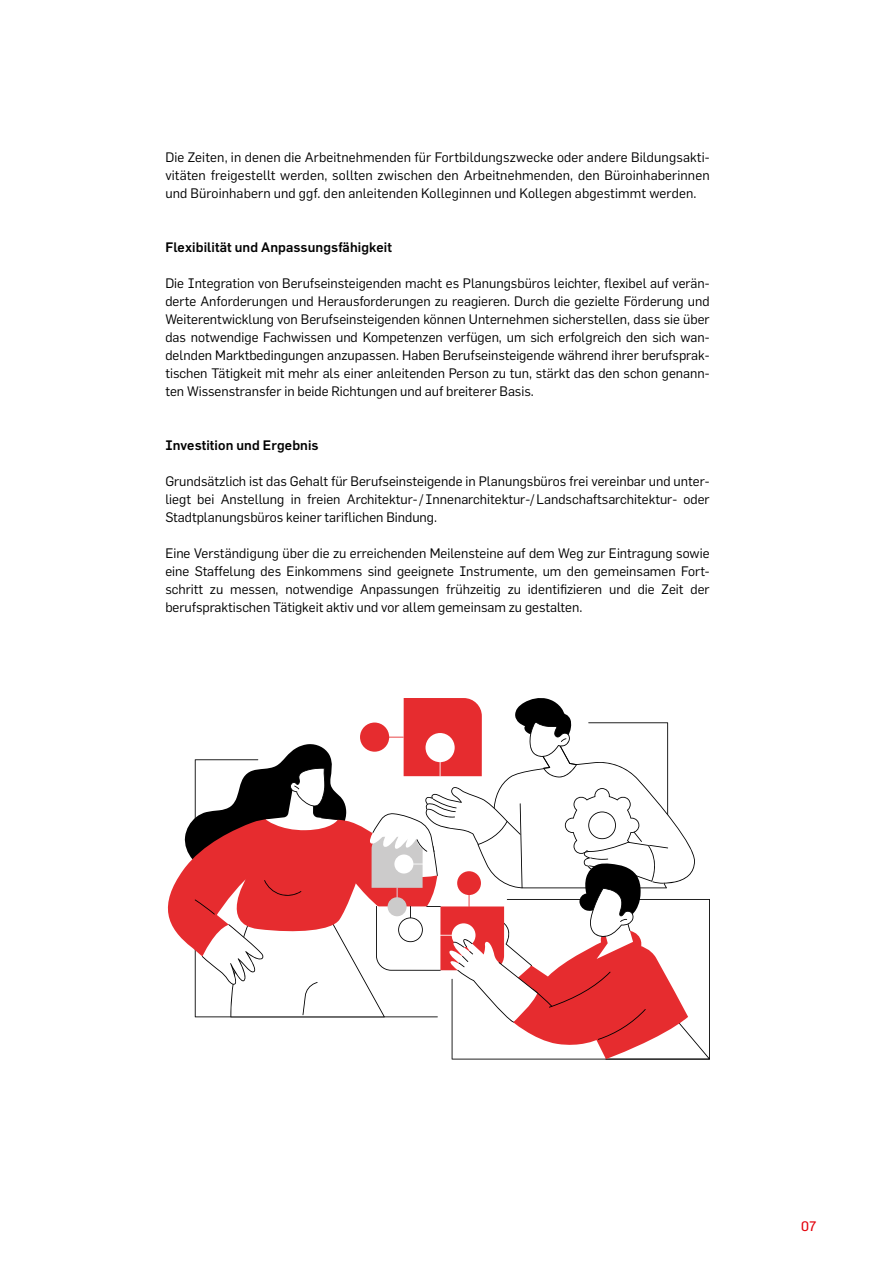
<style>
.page{position:relative;width:893px;height:1263px;background:#fff}
.page>*{position:absolute;margin:0;border:0;box-sizing:border-box;transform-origin:0 0}
.t1{font:13.5px/18px "Flama";color:#000;text-align:justify}
.t2{font:500 13.5px "Flama";letter-spacing:.01em;color:#000}
.t3{font:13.5px "Flama Basic";color:#e3000b}
</style>
<div class="page">
<svg style="left:167px;top:698px;width:543px;height:361px"></svg>
<p class="t1" style="left:165px;top:148px;width:546px">Die Zeiten, in denen die Arbeitnehmenden für Fortbildungszwecke oder andere Bildungsakti&shy;vitäten freigestellt werden, sollten zwischen den Arbeitnehmenden, den Büroinhaberinnen und Büroinhabern und ggf. den anleitenden Kolleginnen und Kollegen abgestimmt werden.</p>
<p class="t2" style="left:165px;top:237px;width:228px">Flexibilität und Anpassungsfähigkeit</p>
<p class="t1" style="left:165px;top:274px;width:546px">Die Integration von Berufseinsteigenden macht es Planungsbüros leichter, flexibel auf verän&shy;derte Anforderungen und Herausforderungen zu reagieren. Durch die gezielte Förderung und Weiterentwicklung von Berufseinsteigenden können Unternehmen sicherstellen, dass sie über das notwendige Fachwissen und Kompetenzen verfügen, um sich erfolgreich den sich wan&shy;delnden Marktbedingungen anzupassen. Haben Berufseinsteigende während ihrer berufsprak&shy;tischen Tätigkeit mit mehr als einer anleitenden Person zu tun, stärkt das den schon genann&shy;ten Wissenstransfer in beide Richtungen und auf breiterer Basis.</p>
<p class="t2" style="left:165px;top:435px;width:155px">Investition und Ergebnis</p>
<p class="t1" style="left:165px;top:471px;width:546px">Grundsätzlich ist das Gehalt für Berufseinsteigende in Planungsbüros frei vereinbar und unter&shy;liegt bei Anstellung in freien Architektur-/Innenarchitektur-/Landschaftsarchitektur- oder Stadtplanungsbüros keiner tariflichen Bindung.</p>
<p class="t1" style="left:165px;top:543px;width:546px">Eine Verständigung über die zu erreichenden Meilensteine auf dem Weg zur Eintragung sowie eine Staffelung des Einkommens sind geeignete Instrumente, um den gemeinsamen Fort&shy;schritt zu messen, notwendige Anpassungen frühzeitig zu identifizieren und die Zeit der berufspraktischen Tätigkeit aktiv und vor allem gemeinsam zu gestalten.</p>
<p class="t3" style="left:801px;top:1216px;width:17px">07</p>
</div>
